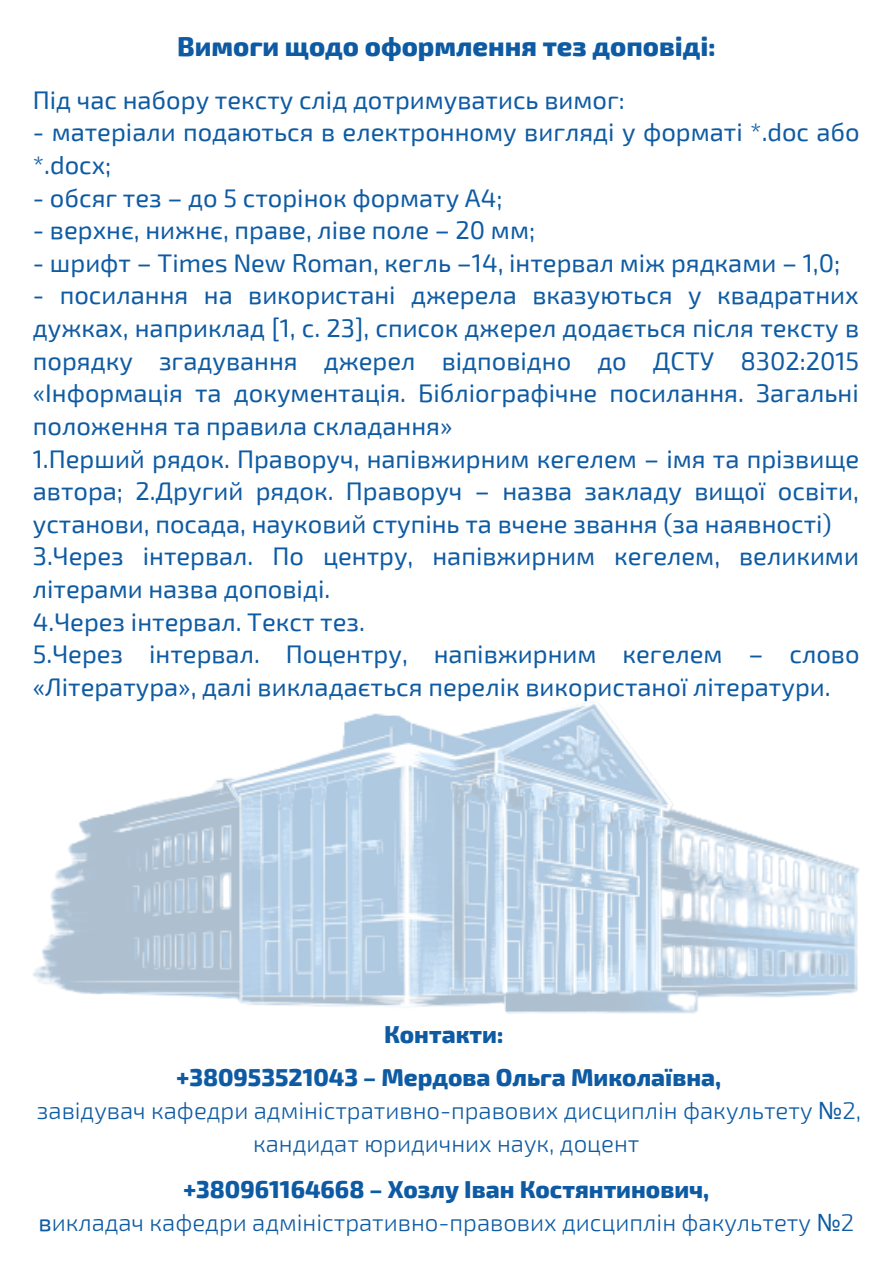
<style>
.page{position:relative;width:893px;height:1264px;background:#fff}
.page>*{position:absolute;margin:0;border:0;box-sizing:border-box;transform-origin:0 0}
.t1{font:800 27px "Exo 2";color:#0e5ba3}
.t2{font:25.5px/32.5px "Exo 2";color:#0e5ba3}
.t3{font:300 24px/33.2px "Exo 2";color:#0e5ba3;text-align:center}
.t4{font:800 24px/43px "Exo 2";color:#0e5ba3;text-align:center}
.s1{font-family:"Noto Sans";font-weight:400}
.s2{font-weight:800}
.s3{font-weight:400}
</style>
<div class="page">
<img style="left:33px;top:701px;width:827px;height:313px">
<p class="t1" style="left:177px;top:28px;width:540px">Вимоги щодо оформлення тез доповіді:</p>
<p class="t2" style="left:33px;top:82px;width:593px">Під час набору тексту слід дотримуватись вимог:</p>
<p class="t2" style="left:33px;top:115px;width:828px">- матеріали подаються в електронному вигляді у форматі *.doc або *.docx;</p>
<p class="t2" style="left:33px;top:180px;width:471px">- обсяг тез – до 5 сторінок формату А4;</p>
<p class="t2" style="left:33px;top:213px;width:503px">- верхнє, нижнє, праве, ліве поле – 20 мм;</p>
<p class="t2" style="left:33px;top:245px;width:808px">- шрифт – Times New Roman, кегль –14, інтервал між рядками – 1,0;</p>
<p class="t2" style="left:33px;top:278px;width:828px">- посилання на використані джерела вказуються у квадратних дужках, наприклад [1, с. 23], список джерел додається після тексту в порядку згадування джерел відповідно до ДСТУ 8302:2015 «Інформація та документація. Бібліографічне посилання. Загальні положення та правила складання»<br>1.Перший рядок. Праворуч, напівжирним кегелем – імя та прізвище автора; 2.Другий рядок. Праворуч – назва закладу вищої освіти, установи, посада, науковий ступінь та вчене звання (за наявності)<br>3.Через інтервал. По центру, напівжирним кегелем, великими літерами назва доповіді.<br>4.Через інтервал. Текст тез.<br>5.Через інтервал. Поцентру, напівжирним кегелем – слово «Література», далі викладається перелік використаної літератури.</p>
<p class="t4" style="left:177px;top:1011px;width:546px">Контакти:<br>+380953521043 – Мердова Ольга Миколаївна,</p>
<p class="t3" style="left:37px;top:1093px;width:825px">завідувач кафедри адміністративно-правових дисциплін факультету <span class="s1">№</span>2, кандидат юридичних наук, доцент</p>
<p class="t3" style="left:38px;top:1171px;width:817px"><span class="s2">+380961164668 – Хозлу Іван Костянтинович,<br></span><span class="s3">в</span>икладач кафедри адміністративно-правових дисциплін факультету <span class="s1">№</span>2</p>
</div>
